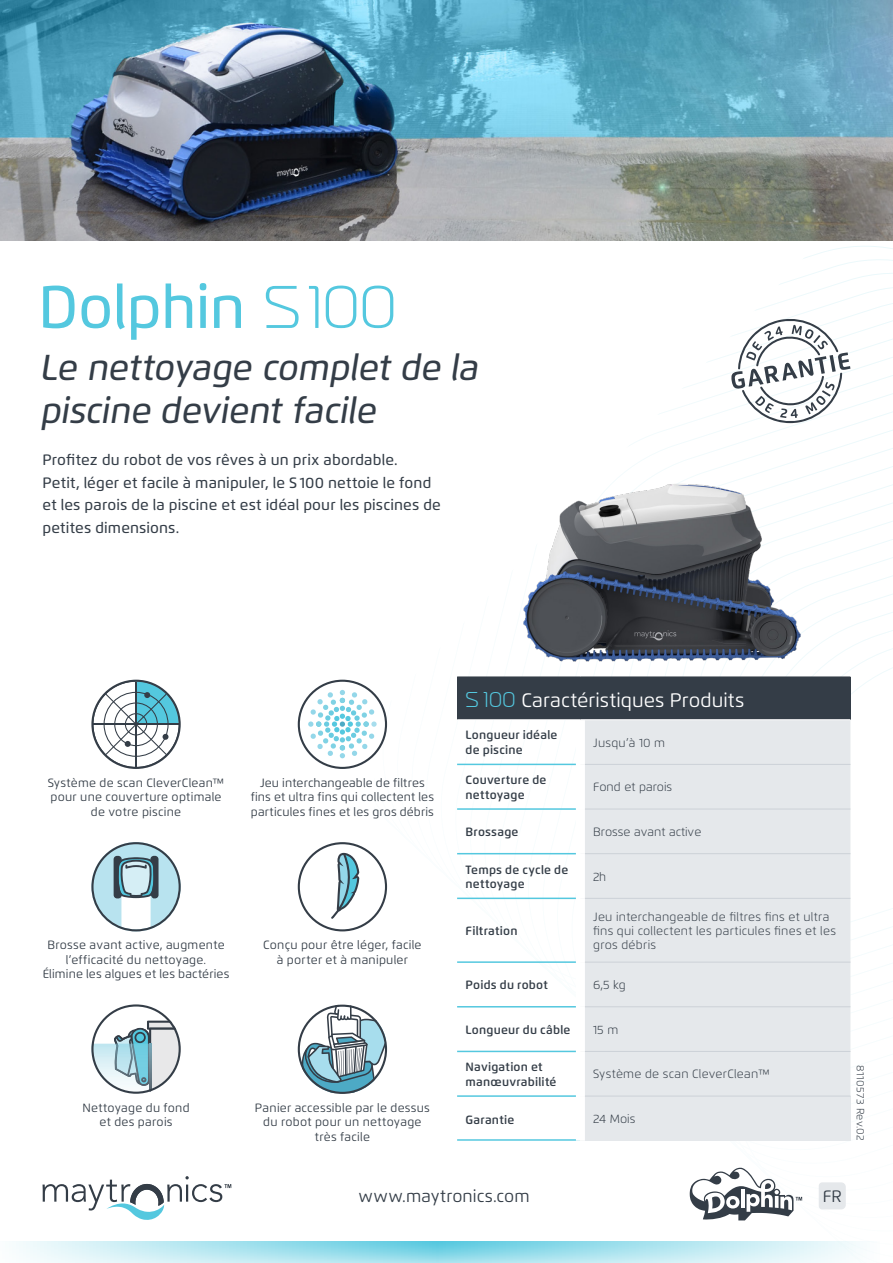
<style>
.page{position:relative;width:893px;height:1263px;background:#fff}
.page>*{position:absolute;margin:0;border:0;box-sizing:border-box;transform-origin:0 0}
.t1{font:500 60px "Flexo";letter-spacing:-.005em;color:#54c8df}
.t2{font:italic 500 36px/43.2px "Flexo";letter-spacing:-.005em;color:#343d47}
.t3{font:19.5px "Flexo";letter-spacing:.005em;color:#fff}
.t4{font:16.95px "Flexo";letter-spacing:.005em;color:#343d47}
.t5{font:16.5px "Flexo";color:#343d47}
.t6{font:500 15px/22.5px "Flexo";letter-spacing:.01em;color:#343d47}
.t7{font:12px/14.4px "Flexo";letter-spacing:.02em;color:#343d47;text-align:center}
.t8{font:600 12px "Flexo";letter-spacing:.015em;color:#343d47}
.t9{font:300 12px/14.4px "Flexo";letter-spacing:.02em;color:#343d47}
.t10{font:300 12px "Flexo";color:#343d47}
.t11{font:300 10.5px "Flexo";letter-spacing:.03em;color:#343d47}
.s1{font-family:"Magistral";font-weight:300}
.s2{font-family:"Magistral";font-weight:300;font-size:21.3px;color:#54c8df}
</style>
<div class="page">
<svg style="left:43px;top:1176px;width:188px;height:44px"></svg>
<svg style="left:387px;top:246px;width:506px;height:751px"></svg>
<img style="left:0;top:0;width:893px;height:240px">
<svg style="left:16px;top:1241px;width:847px;height:22px;background:#b7e7f1"></svg>
<svg style="left:819px;top:1182px;width:27px;height:27px"></svg>
<svg style="left:690px;top:1167px;width:112px;height:53px"></svg>
<svg style="left:298px;top:680px;width:89px;height:89px"></svg>
<svg style="left:298px;top:1004px;width:89px;height:90px"></svg>
<svg style="left:298px;top:842px;width:89px;height:89px"></svg>
<svg style="left:91px;top:842px;width:90px;height:89px"></svg>
<svg style="left:91px;top:680px;width:90px;height:89px"></svg>
<img style="left:477px;top:430px;width:349px;height:235px">
<hr style="left:457px;top:1139px;width:393px;height:2px;background:#54c8df">
<div style="left:457px;top:677px;width:393px;height:43px;background:#343d47"></div>
<div style="left:585px;top:720px;width:265px;height:376px;background:#e5e8eb"></div>
<div style="left:580px;top:1096px;width:270px;height:45px;background:#e5e8eb"></div>
<hr style="left:457px;top:764px;width:119px;height:1px;background:#54c8df">
<hr style="left:457px;top:808px;width:119px;height:2px;background:#54c8df">
<hr style="left:457px;top:853px;width:119px;height:1px;background:#54c8df">
<hr style="left:457px;top:897px;width:119px;height:2px;background:#54c8df">
<hr style="left:457px;top:961px;width:119px;height:2px;background:#54c8df">
<hr style="left:457px;top:1006px;width:119px;height:1px;background:#54c8df">
<hr style="left:457px;top:1051px;width:119px;height:1px;background:#54c8df">
<div style="left:576px;top:720px;width:9px;height:44px;background:#fff"></div>
<div style="left:576px;top:764px;width:9px;height:45px;background:#fff"></div>
<div style="left:576px;top:809px;width:9px;height:45px;background:#fff"></div>
<div style="left:576px;top:854px;width:9px;height:44px;background:#fff"></div>
<div style="left:576px;top:898px;width:9px;height:64px;background:#fff"></div>
<div style="left:576px;top:962px;width:9px;height:45px;background:#fff"></div>
<hr style="left:585px;top:764px;width:265px;height:1px;background:#ccd1d7">
<hr style="left:585px;top:809px;width:265px;height:1px;background:#ccd1d7">
<hr style="left:585px;top:853px;width:265px;height:1px;background:#ccd1d7">
<hr style="left:585px;top:898px;width:265px;height:1px;background:#ccd1d7">
<hr style="left:585px;top:962px;width:265px;height:1px;background:#ccd1d7">
<hr style="left:585px;top:1006px;width:265px;height:1px;background:#ccd1d7">
<hr style="left:585px;top:1051px;width:265px;height:1px;background:#ccd1d7">
<hr style="left:580px;top:719px;width:270px;height:1px;background:#fff">
<hr style="left:457px;top:719px;width:123px;height:1px;background:#fff">
<div style="left:576px;top:1096px;width:9px;height:45px;background:#fff"></div>
<hr style="left:585px;top:1096px;width:265px;height:1px;background:#ccd1d7">
<hr style="left:457px;top:1095px;width:119px;height:2px;background:#54c8df">
<hr style="left:580px;top:676px;width:270px;height:2px;background:#343d47">
<hr style="left:457px;top:676px;width:123px;height:2px;background:#343d47">
<svg style="left:731px;top:318px;width:119px;height:105px"></svg>
<svg style="left:91px;top:1004px;width:90px;height:90px"></svg>
<h1 class="t1" style="left:38px;top:270px;width:360px">Dolphin <span class="s1">S 100</span></h1>
<h2 class="t2" style="left:40px;top:346px;width:440px">Le nettoyage complet de la piscine devient facile</h2>
<p class="t6" style="left:43px;top:448px;width:400px">Profitez du robot de vos rêves à un prix abordable.<br>Petit, léger et facile à manipuler le, S 100 nettoie le fond et les parois de la piscine et est idéal pour les piscines de petites dimensions.</p>
<p class="t7" style="left:48px;top:775px;width:178px">Système de scan CleverCleanTM pour une couverture optimale de votre piscine</p>
<p class="t7" style="left:43px;top:938px;width:188px">Brosse avant active, augmente<br>’l efficacité du nettoyage.<br>Élimine les algues et les bactéries</p>
<p class="t7" style="left:82px;top:1100px;width:109px">Nettoyage du fond et des parois</p>
<p class="t7" style="left:251px;top:775px;width:185px">Jeu interchangeable de filtres fins et ultra fins qui collectent les particules fines et les gros débris</p>
<p class="t7" style="left:263px;top:938px;width:160px">Conçu pour être léger, facile à porter et à manipuler</p>
<p class="t7" style="left:255px;top:1100px;width:176px">Panier accessible par le dessus du robot pour un nettoyage très facile</p>
<h3 class="t3" style="left:466px;top:688px;width:280px"><span class="s2">S 100</span> Caractéristiques Produits</h3>
<p class="t8" style="left:466px;top:728px;width:93px">Longueur idéale</p>
<p class="t9" style="left:593px;top:735px;width:73px">Jusqu à’ 10 m</p>
<p class="t8" style="left:466px;top:742px;width:59px">de piscine</p>
<p class="t8" style="left:466px;top:773px;width:82px">Couverture de</p>
<p class="t10" style="left:593px;top:780px;width:80px">Fond et parois</p>
<p class="t8" style="left:466px;top:787px;width:61px">nettoyage</p>
<p class="t8" style="left:466px;top:824px;width:54px">Brossage</p>
<p class="t8" style="left:466px;top:862px;width:104px">Temps de cycle de</p>
<p class="t8" style="left:466px;top:876px;width:61px">nettoyage</p>
<p class="t8" style="left:466px;top:923px;width:53px">Filtration</p>
<p class="t8" style="left:466px;top:978px;width:84px">Poids du robot</p>
<p class="t8" style="left:466px;top:1022px;width:106px">Longueur du câble</p>
<p class="t8" style="left:466px;top:1060px;width:79px">Navigation et</p>
<p class="t8" style="left:466px;top:1074px;width:92px">manœuvrabilité</p>
<p class="t8" style="left:466px;top:1112px;width:50px">Garantie</p>
<p class="t10" style="left:593px;top:825px;width:110px">Brosse avant active</p>
<p class="t9" style="left:593px;top:869px;width:14px">h2</p>
<p class="t9" style="left:593px;top:909px;width:244px">Jeu interchangeable de filtres fins et ultra fins qui collectent les particules fines et les gros débris</p>
<p class="t9" style="left:593px;top:978px;width:34px">6,5 kg</p>
<p class="t9" style="left:593px;top:1022px;width:27px">15 m</p>
<p class="t9" style="left:593px;top:1067px;width:178px">Système de scan CleverClean™</p>
<p class="t9" style="left:593px;top:1112px;width:44px">24 Mois</p>
<p class="t11" style="left:867px;top:1065px;width:77px;rotate:90deg">8110573 Rev.02</p>
<h3 class="t4" style="left:359px;top:1185px;width:173px">www.maytronics.com</h3>
<h3 class="t5" style="left:823px;top:1186px;width:21px">FR</h3>
</div>
